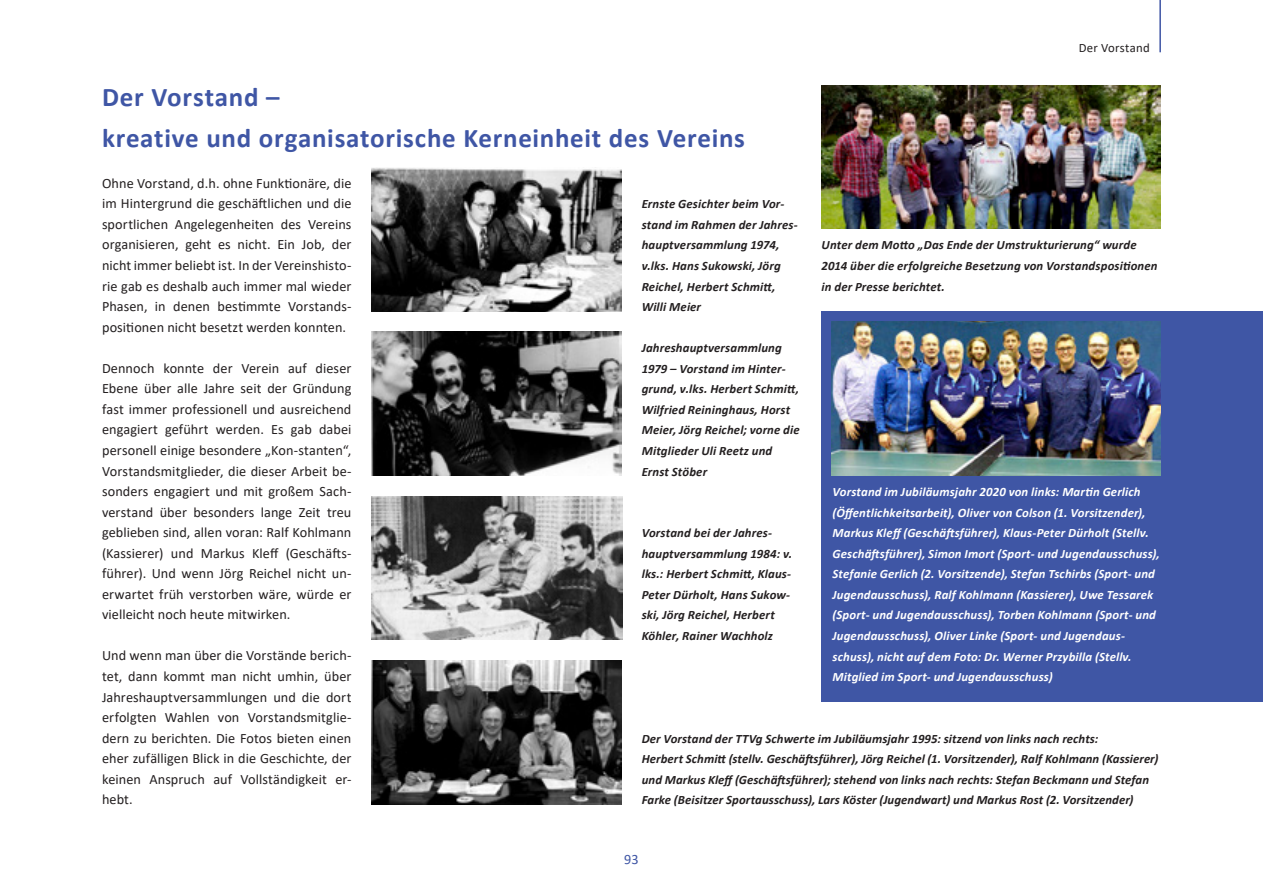
<style>
.page{position:relative;width:1263px;height:893px;background:#fff}
.page>*{position:absolute;margin:0;border:0;box-sizing:border-box;transform-origin:0 0}
.t1{font:700 27px/41.1px "Calibri";letter-spacing:.025em;color:#3f56a5}
.t2{font:14.25px/20.5px "Calibri";letter-spacing:.005em;color:#231f20;text-align:justify}
.t3{font:14.25px "Calibri";color:#3f56a5}
.t4{font:italic 700 12.75px/20.5px "Calibri";letter-spacing:.01em;color:#231f20}
.t5{font:italic 700 12.75px/20.5px "Calibri";letter-spacing:.01em;color:#fff}
.t6{font:12.75px "Calibri";letter-spacing:.02em;color:#231f20}
</style>
<div class="page">
<hr style="left:1159px;top:0;width:2px;height:52px;background:#3f56a5">
<div style="left:821px;top:311px;width:442px;height:391px;background:#3f56a5"></div>
<img style="left:372px;top:167px;width:249px;height:144px">
<img style="left:372px;top:332px;width:249px;height:143px">
<img style="left:372px;top:660px;width:249px;height:144px">
<img style="left:372px;top:496px;width:251px;height:144px">
<img style="left:821px;top:85px;width:340px;height:144px">
<img style="left:832px;top:322px;width:329px;height:153px">
<p class="t6" style="left:1079px;top:39px;width:73px">Der Vorstand</p>
<h1 class="t1" style="left:102px;top:76px;width:644px">Der Vorstand –<br>kreative und organisatorische Kerneinheit des Vereins</h1>
<p class="t2" style="left:102px;top:172px;width:251px">Ohne Vorstand, d.h. ohne Funktionäre, die im Hintergrund die geschäftlichen und die sportlichen Angelegenheiten des Vereins organisieren, geht es nicht. Ein Job, der nicht immer beliebt ist. In der Vereinshisto&shy;rie gab es deshalb auch immer mal wieder Phasen, in denen bestimmte Vorstands&shy;positionen nicht besetzt werden konnten.</p>
<p class="t2" style="left:102px;top:357px;width:251px">Dennoch konnte der Verein auf dieser Ebene über alle Jahre seit der Gründung fast immer professionell und ausreichend engagiert geführt werden. Es gab dabei personell einige besondere „Kon-stanten“, Vorstandsmitglieder, die dieser Arbeit be&shy;sonders engagiert und mit großem Sach&shy;verstand über besonders lange Zeit treu geblieben sind, allen voran: Ralf Kohlmann (Kassierer) und Markus Kleff (Geschäfts&shy;führer). Und wenn Jörg Reichel nicht un&shy;erwartet früh verstorben wäre, würde er vielleicht noch heute mitwirken.</p>
<p class="t2" style="left:102px;top:645px;width:251px">Und wenn man über die Vorstände berich&shy;tet, dann kommt man nicht umhin, über Jahreshauptversammlungen und die dort erfolgten Wahlen von Vorstandsmitglie&shy;dern zu berichten. Die Fotos bieten einen eher zufälligen Blick in die Geschichte, der keinen Anspruch auf Vollständigkeit er&shy;hebt.</p>
<p class="t4" style="left:642px;top:193px;width:157px">Ernste Gesichter beim Vor&shy;stand im Rahmen der Jahres&shy;hauptversammlung 1974, v.lks. Hans Sukowski, Jörg<br>Reichel, Herbert Schmitt,<br>Willi Meier</p>
<p class="t4" style="left:642px;top:337px;width:160px">Jahreshauptversammlung<br>1979 – Vorstand im Hinter&shy;grund, v.lks. Herbert Schmitt,<br>Wilfried Reininghaus, Horst<br>Meier, Jörg Reichel; vorne die<br>Mitglieder Uli Reetz und<br>Ernst Stöber</p>
<p class="t4" style="left:821px;top:234px;width:337px">Unter dem Motto „Das Ende der Umstrukturierung“ wurde<br>2014 über die erfolgreiche Besetzung von Vorstandspositionen in der Presse berichtet.</p>
<p class="t5" style="left:832px;top:481px;width:329px">Vorstand im Jubiläumsjahr 2020 von links: Martin Gerlich (Öffentlichkeitsarbeit), Oliver von Colson (1. Vorsitzender), Markus Kleff (Geschäftsführer), Klaus-Peter Dürholt (Stellv.<br>Geschäftsführer), Simon Imort (Sport- und Jugendausschuss), Stefanie Gerlich (2. Vorsitzende), Stefan Tschirbs (Sport- und Jugendausschuss), Ralf Kohlmann (Kassierer), Uwe Tessarek (Sport- und Jugendausschuss), Torben Kohlmann (Sport- und Jugendausschuss), Oliver Linke (Sport- und Jugendaus&shy;schuss), nicht auf dem Foto: Dr. Werner Przybilla (Stellv.<br>Mitglied im Sport- und Jugendausschuss)</p>
<p class="t4" style="left:642px;top:522px;width:152px">Vorstand bei der Jahres&shy;hauptversammlung 1984: v. lks.: Herbert Schmitt, Klaus-<br>Peter Dürholt, Hans Sukow&shy;ski, Jörg Reichel, Herbert<br>Köhler, Rainer Wachholz</p>
<p class="t4" style="left:642px;top:728px;width:518px">Der Vorstand der TTVg Schwerte im Jubiläumsjahr 1995: sitzend von links nach rechts:<br>Herbert Schmitt (stellv. Geschäftsführer), Jörg Reichel (1. Vorsitzender), Ralf Kohlmann (Kassierer) und Markus Kleff (Geschäftsführer); stehend von links nach rechts: Stefan Beckmann und Stefan Farke (Beisitzer Sportausschuss), Lars Köster (Jugendwart) und Markus Rost (2. Vorsitzender)</p>
<p class="t3" style="left:624px;top:850px;width:16px">93</p>
</div>
